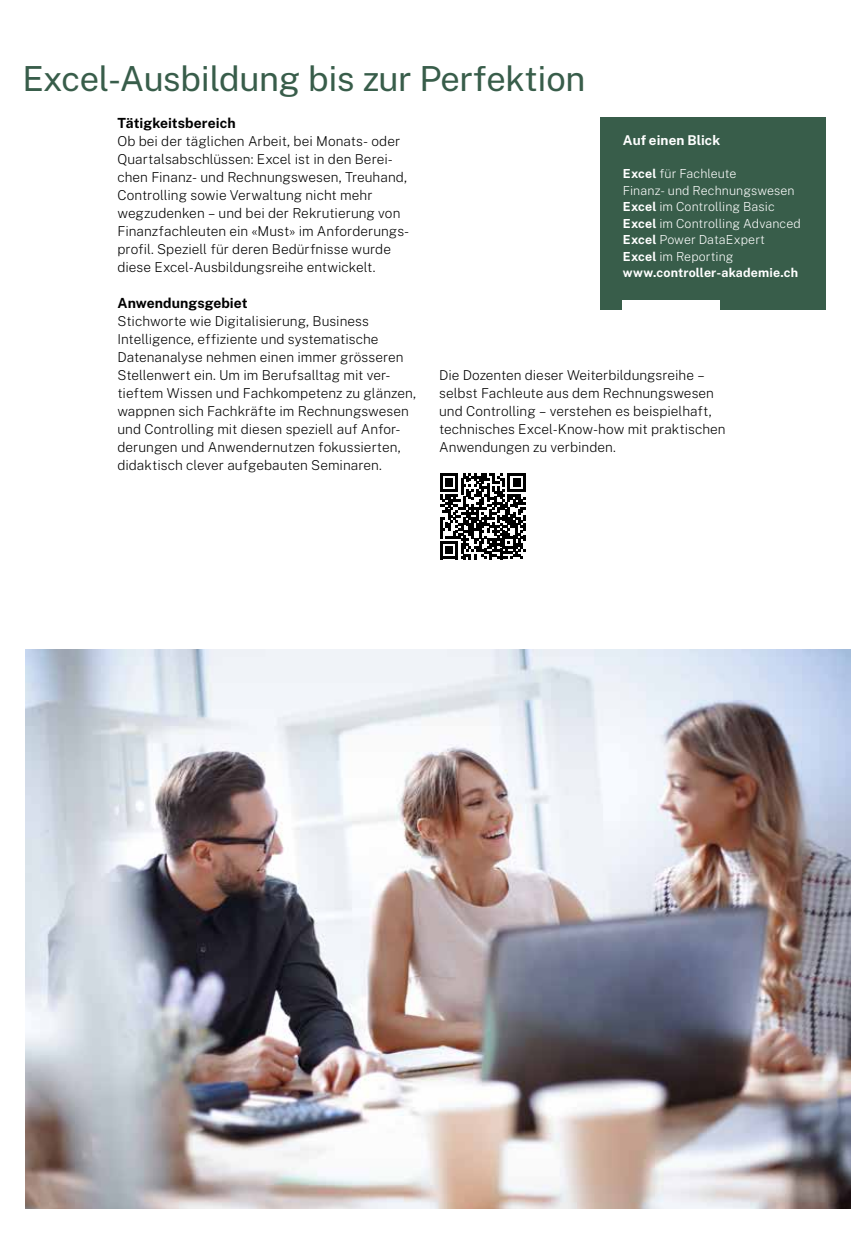
<style>
.page{position:relative;width:851px;height:1234px;background:#fff}
.page>*{position:absolute;margin:0;border:0;box-sizing:border-box;transform-origin:0 0}
.t1{font:34.5px "Public Sans";letter-spacing:-.01em;color:#385d4a}
.t2{font:700 13.95px "Public Sans";letter-spacing:.005em;color:#000}
.t3{font:200 13.65px/18px "Public Sans";color:#000}
.t4{font:700 13.5px "Public Sans";letter-spacing:.005em;color:#fff}
.t5{font:200 12.45px/16.5px "Public Sans";letter-spacing:.005em;color:#fff}
.s1{font-weight:700}
</style>
<div class="page">
<div style="left:600px;top:117px;width:225px;height:193px;background:#385d4a"></div>
<div style="left:622px;top:300px;width:97px;height:10px;background:#fff"></div>
<img style="left:26px;top:649px;width:824px;height:559px">
<svg style="left:440px;top:473px;width:86px;height:86px"></svg>
<h1 class="t1" style="left:22px;top:54px;width:564px">Excel-Ausbildung bis zur Perfektion</h1>
<p class="t2" style="left:117px;top:112px;width:120px">Tätigkeitsbereich</p>
<p class="t3" style="left:117px;top:131px;width:293px">Ob bei der täglichen Arbeit, bei Monats- oder Quartalsabschlüssen: Excel ist in den Berei&shy;chen Finanz- und Rechnungswesen, Treuhand, Controlling sowie Verwaltung nicht mehr wegzudenken – und bei der Rekrutierung von Finanzfachleuten ein «Must» im Anforderungs&shy;profil. Speziell für deren Bedürfnisse wurde diese Excel-Ausbildungsreihe entwickelt.</p>
<p class="t2" style="left:117px;top:292px;width:132px">Anwendungsgebiet</p>
<p class="t3" style="left:117px;top:311px;width:300px">Stichworte wie Digitalisierung, Business Intelligence, effiziente und systematische Datenanalyse nehmen einen immer grösseren Stellenwert ein. Um im Berufsalltag mit ver&shy;tieftem Wissen und Fachkompetenz zu glänzen, wappnen sich Fachkräfte im Rechnungswesen und Controlling mit diesen speziell auf Anfor&shy;derungen und Anwendernutzen fokussierten, didaktisch clever aufgebauten Seminaren.</p>
<p class="t4" style="left:622px;top:130px;width:99px">Auf einen Blick</p>
<p class="t5" style="left:622px;top:165px;width:179px"><span class="s1">Excel</span> für Fachleute<br>Finanz- und Rechnungswesen<br><span class="s1">Excel</span> im Controlling Basic<br><span class="s1">Excel</span> im Controlling Advanced<br><span class="s1">Excel</span> Power DataExpert<br><span class="s1">Excel</span> im Reporting <span class="s1">www.controller-akademie.ch</span></p>
<p class="t3" style="left:439px;top:365px;width:288px">Die Dozenten dieser Weiterbildungsreihe – selbst Fachleute aus dem Rechnungswesen und Controlling – verstehen es beispielhaft, technisches Excel-Know-how mit praktischen Anwendungen zu verbinden.</p>
</div>
